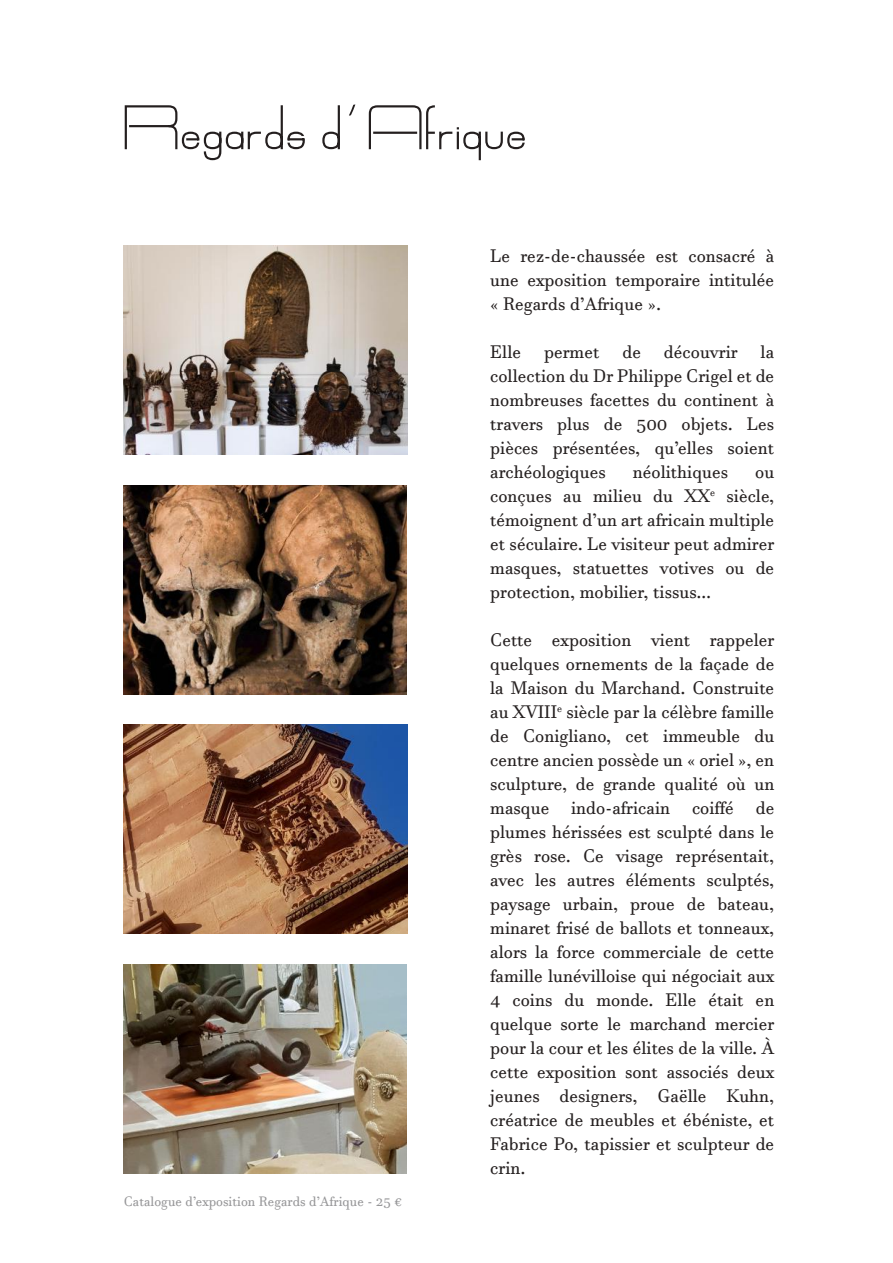
<style>
.page{position:relative;width:893px;height:1263px;background:#fff}
.page>*{position:absolute;margin:0;border:0;box-sizing:border-box;transform-origin:0 0}
.t1{font:90px "Ex Vitrum";color:#241f1f}
.t2{font:18px/24px "Javanese Text";color:#241f1f;text-align:justify}
.t3{font:13.5px "Javanese Text";color:#969698}
</style>
<div class="page">
<img style="left:123px;top:246px;width:284px;height:208px">
<img style="left:123px;top:485px;width:283px;height:209px">
<img style="left:123px;top:725px;width:284px;height:208px">
<img style="left:123px;top:964px;width:283px;height:209px">
<svg style="left:349px;top:104px;width:6px;height:12px"></svg>
<h1 class="t1" style="left:125px;top:94px;width:406px">Regards d’Afrique</h1>
<p class="t3" style="left:124px;top:1193px;width:280px">Catalogue d’exposition Regards d’Afrique - 25 €</p>
<p class="t2" style="left:490px;top:244px;width:286px">Le rez-de-chaussée est consacré à une exposition temporaire intitulée « Regards d’Afrique ».</p>
<p class="t2" style="left:490px;top:340px;width:32px">Elle</p>
<p class="t2" style="left:544px;top:340px;width:57px">permet</p>
<p class="t2" style="left:622px;top:340px;width:20px">de</p>
<p class="t2" style="left:664px;top:340px;width:75px">découvrir</p>
<p class="t2" style="left:490px;top:340px;width:286px;text-indent:270px">la collection du Dr Philippe Crigel et de nombreuses facettes du continent à travers plus de 500 objets. Les pièces présentées, qu’elles soient archéologiques</p>
<p class="t2" style="left:633px;top:460px;width:97px">néolithiques</p>
<p class="t2" style="left:490px;top:460px;width:286px;text-indent:265px">ou conçues au milieu du XX<sup>e</sup> siècle, témoignent d’un art africain multiple et séculaire. Le visiteur peut admirer masques, statuettes votives ou de protection, mobilier, tissus…</p>
<p class="t2" style="left:490px;top:628px;width:286px">Cette exposition vient rappeler quelques ornements de la façade de la Maison du Marchand. Construite au XVIII<sup>e</sup> siècle par la célèbre famille de Conigliano, cet immeuble du centre ancien possède un « oriel », en sculpture, de grande qualité où un masque indo-africain coiffé de plumes hérissées est sculpté dans le grès rose. Ce visage représentait, avec les autres éléments sculptés, paysage urbain, proue de bateau, minaret frisé de ballots et tonneaux, alors la force commerciale de cette famille lunévilloise qui négociait aux 4 coins du monde. Elle était en quelque sorte le marchand mercier pour la cour et les élites de la ville. À cette exposition sont associés deux jeunes designers, Gaëlle Kuhn, créatrice de meubles et ébéniste, et Fabrice Po, tapissier et sculpteur de crin.</p>
</div>
